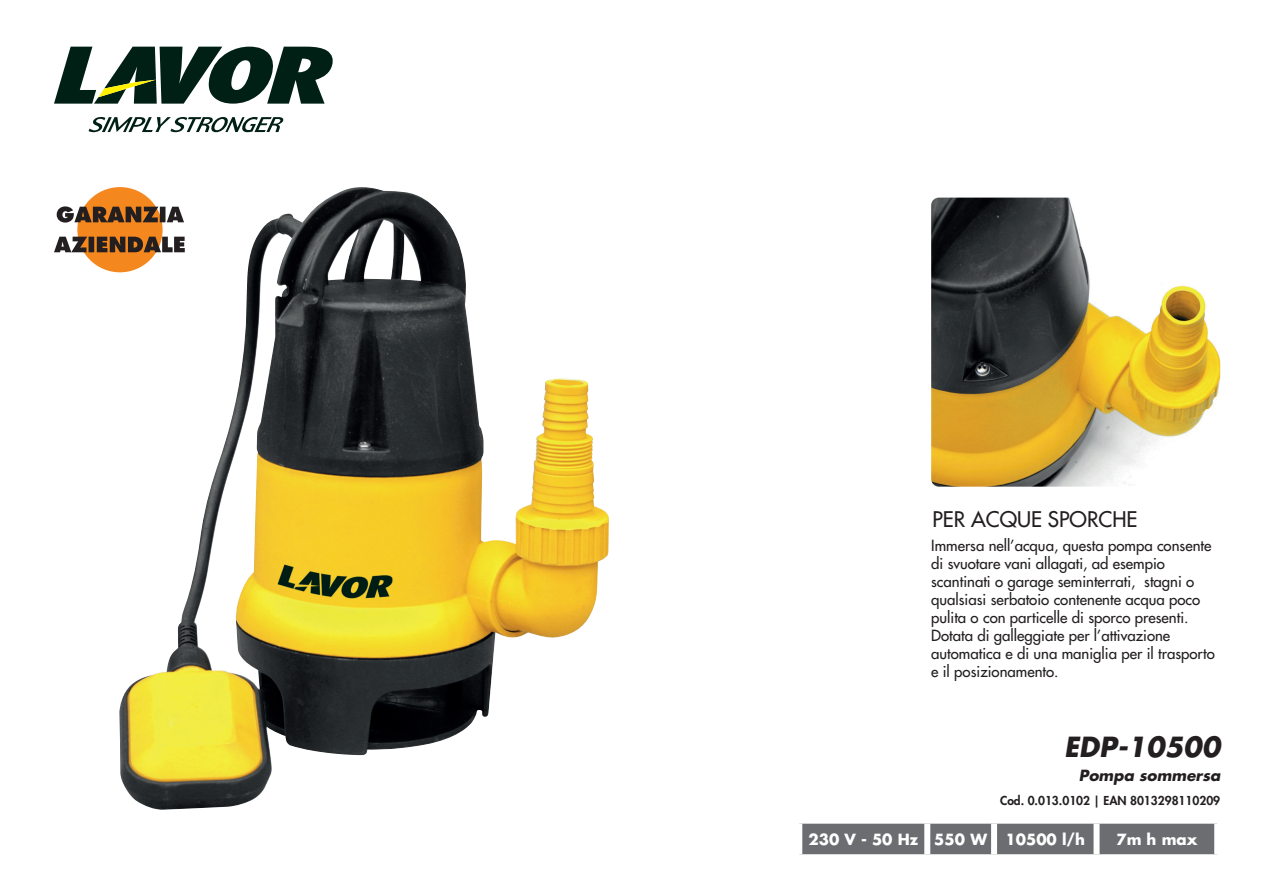
<style>
.page{position:relative;width:1263px;height:893px;background:#fff}
.page>*{position:absolute;margin:0;border:0;box-sizing:border-box;transform-origin:0 0}
.t1{font:italic 700 27px "Futura Std";color:#231f20}
.t2{font:500 21px "Futura Std";color:#231f20}
.t3{font:500 15px/18px "Futura Std";color:#231f20}
.t4{font:700 15px "Futura Std";color:#fff}
.t5{font:italic 700 15px "Futura Std";color:#231f20}
.t6{font:800 12px "Futura Std";color:#231f20}
</style>
<div class="page">
<div style="left:802px;top:824px;width:412px;height:30px;background:#6c6d70"></div>
<div style="left:924px;top:824px;width:6px;height:30px;background:#fff"></div>
<div style="left:991px;top:824px;width:6px;height:30px;background:#fff"></div>
<div style="left:1093px;top:824px;width:6px;height:30px;background:#fff"></div>
<svg style="left:89px;top:117px;width:195px;height:15px"></svg>
<svg style="left:54px;top:47px;width:279px;height:57px"></svg>
<div style="left:77px;top:187px;width:86px;height:85px;background:#f5871f;border-radius:50%"></div>
<svg style="left:54px;top:237px;width:65px;height:15px"></svg>
<svg style="left:57px;top:206px;width:62px;height:17px"></svg>
<img style="left:931px;top:198px;width:289px;height:289px">
<img style="left:119px;top:191px;width:490px;height:619px">
<h2 class="t2" style="left:932px;top:506px;width:206px">PER ACQUE SPORCHE</h2>
<p class="t3" style="left:931px;top:537px;width:285px">Immersa nell’acqua, questa pompa consente di svuotare vani allagati, ad esempio scantinati o garage seminterrati, stagni o qualsiasi serbatoio contenente acqua poco pulita o con particelle di sporco presenti.<br>Dotata di galleggiate per l’attivazione automatica e di una maniglia per il trasporto e il posizionamento.</p>
<h1 class="t1" style="left:1064px;top:729px;width:158px">EDP-10500</h1>
<p class="t5" style="left:1079px;top:765px;width:143px">Pompa sommersa</p>
<p class="t6" style="left:1000px;top:793px;width:222px">Cod. 0.013.0102 | EAN 8013298110209</p>
<p class="t4" style="left:808px;top:829px;width:278px">230 V - 50 Hz 550 W 10500 l/h</p>
<p class="t4" style="left:1116px;top:829px;width:83px">7m h max</p>
</div>
